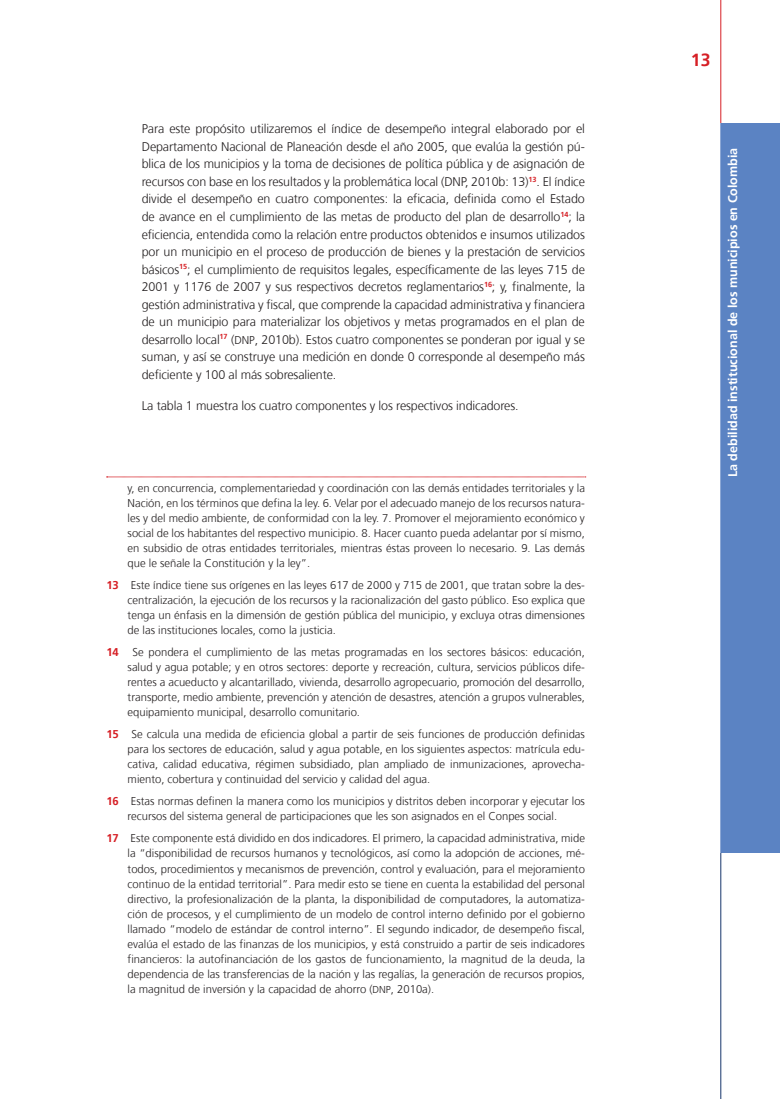
<style>
.page{position:relative;width:780px;height:1099px;background:#fff}
.page>*{position:absolute;margin:0;border:0;box-sizing:border-box;transform-origin:0 0}
.t1{font:700 17.5px "Frutiger";color:#d61f25}
.t2{font:300 12.5px/17.5px "Frutiger";letter-spacing:-.01em;color:#231f20;text-align:justify}
.t3{font:700 12.5px "Frutiger";color:#fff}
.t4{font:300 11.25px/15px "Frutiger";color:#231f20;text-align:justify}
.s1{font-size:11.25px}
.s2{font-weight:700;color:#d61f25}
.s3{font-size:10px}
</style>
<div class="page">
<div style="left:720px;top:123px;width:60px;height:729px;background:#5b83c3"></div>
<hr style="left:720px;top:0;width:1px;height:123px;background:#d61f25">
<hr style="left:720px;top:852px;width:1px;height:246px;background:#16346b">
<svg style="left:106px;top:476px;width:479px;height:1px"></svg>
<p class="t2" style="left:142px;top:121px;width:444px">Para este propósito utilizaremos el índice de desempeño integral elaborado por el Departamento Nacional de Planeación desde el año 2005, que evalúa la gestión pú&shy;blica de los municipios y la toma de decisiones de política pública y de asignación de recursos con base en los resultados y la problemática local (DNP, 2010b: 13)<sup>13</sup>. El índice divide el desempeño en cuatro componentes: la eficacia, definida como el Estado de avance en el cumplimiento de las metas de producto del plan de desarrollo<sup>14</sup>; la eficiencia, entendida como la relación entre productos obtenidos e insumos utilizados por un municipio en el proceso de producción de bienes y la prestación de servicios básicos<sup>15</sup>; el cumplimiento de requisitos legales, específicamente de las leyes 715 de 2001 y 1176 de 2007 y sus respectivos decretos reglamentarios<sup>16</sup>; y, finalmente, la gestión administrativa y fiscal, que comprende la capacidad administrativa y financiera de un municipio para materializar los objetivos y metas programados en el plan de desarrollo local<sup>17</sup> (<span class="s1">DNP</span>, 2010b). Estos cuatro componentes se ponderan por igual y se suman, y así se construye una medición en donde 0 corresponde al desempeño más deficiente y 100 al más sobresaliente.</p>
<p class="t2" style="left:142px;top:397px;width:378px">La tabla 1 muestra los cuatro componentes y los respectivos indicadores.</p>
<p class="t4" style="left:128px;top:480px;width:459px">y, en concurrencia, complementariedad y coordinación con las demás entidades territoriales y la Nación, en los términos que defina la ley. 6. Velar por el adecuado manejo de los recursos natura&shy;les y del medio ambiente, de conformidad con la ley. 7. Promover el mejoramiento económico y social de los habitantes del respectivo municipio. 8. Hacer cuanto pueda adelantar por sí mismo, en subsidio de otras entidades territoriales, mientras éstas proveen lo necesario. 9. Las demás que le señale la Constitución y la ley”.</p>
<p class="t4" style="left:128px;top:578px;width:459px;text-indent:-21px"><span class="s2">13</span> Este índice tiene sus orígenes en las leyes 617 de 2000 y 715 de 2001, que tratan sobre la des&shy;centralización, la ejecución de los recursos y la racionalización del gasto público. Eso explica que tenga un énfasis en la dimensión de gestión pública del municipio, y excluya otras dimensiones de las instituciones locales, como la justicia.</p>
<p class="t4" style="left:128px;top:645px;width:459px;text-indent:-21px"><span class="s2">14</span> Se pondera el cumplimiento de las metas programadas en los sectores básicos: educación, salud y agua potable; y en otros sectores: deporte y recreación, cultura, servicios públicos dife&shy;rentes a acueducto y alcantarillado, vivienda, desarrollo agropecuario, promoción del desarrollo, transporte, medio ambiente, prevención y atención de desastres, atención a grupos vulnerables, equipamiento municipal, desarrollo comunitario.</p>
<p class="t4" style="left:128px;top:727px;width:459px;text-indent:-21px"><span class="s2">15</span> Se calcula una medida de eficiencia global a partir de seis funciones de producción definidas para los sectores de educación, salud y agua potable, en los siguientes aspectos: matrícula edu&shy;cativa, calidad educativa, régimen subsidiado, plan ampliado de inmunizaciones, aprovecha&shy;miento, cobertura y continuidad del servicio y calidad del agua.</p>
<p class="t4" style="left:106px;top:794px;width:480px;text-align:center"><span class="s2">16</span> Estas normas definen la manera como los municipios y distritos deben incorporar y ejecutar los recursos del sistema general de participaciones que les son asignados en el Conpes social.</p>
<p class="t4" style="left:128px;top:831px;width:459px;text-indent:-21px"><span class="s2">17</span> Este componente está dividido en dos indicadores. El primero, la capacidad administrativa, mide la “disponibilidad de recursos humanos y tecnológicos, así como la adopción de acciones, mé&shy;todos, procedimientos y mecanismos de prevención, control y evaluación, para el mejoramiento continuo de la entidad territorial”. Para medir esto se tiene en cuenta la estabilidad del personal directivo, la profesionalización de la planta, la disponibilidad de computadores, la automatiza&shy;ción de procesos, y el cumplimiento de un modelo de control interno definido por el gobierno llamado “modelo de estándar de control interno”. El segundo indicador, de desempeño fiscal, evalúa el estado de las finanzas de los municipios, y está construido a partir de seis indicadores financieros: la autofinanciación de los gastos de funcionamiento, la magnitud de la deuda, la dependencia de las transferencias de la nación y las regalías, la generación de recursos propios, la magnitud de inversión y la capacidad de ahorro (<span class="s3">DNP</span>, 2010a).</p>
<h1 class="t1" style="left:691px;top:50px;width:21px">13</h1>
<p class="t3" style="left:725px;top:477px;width:331px;rotate:-90deg">La debilidad institucional de los municipios en Colombia</p>
</div>
